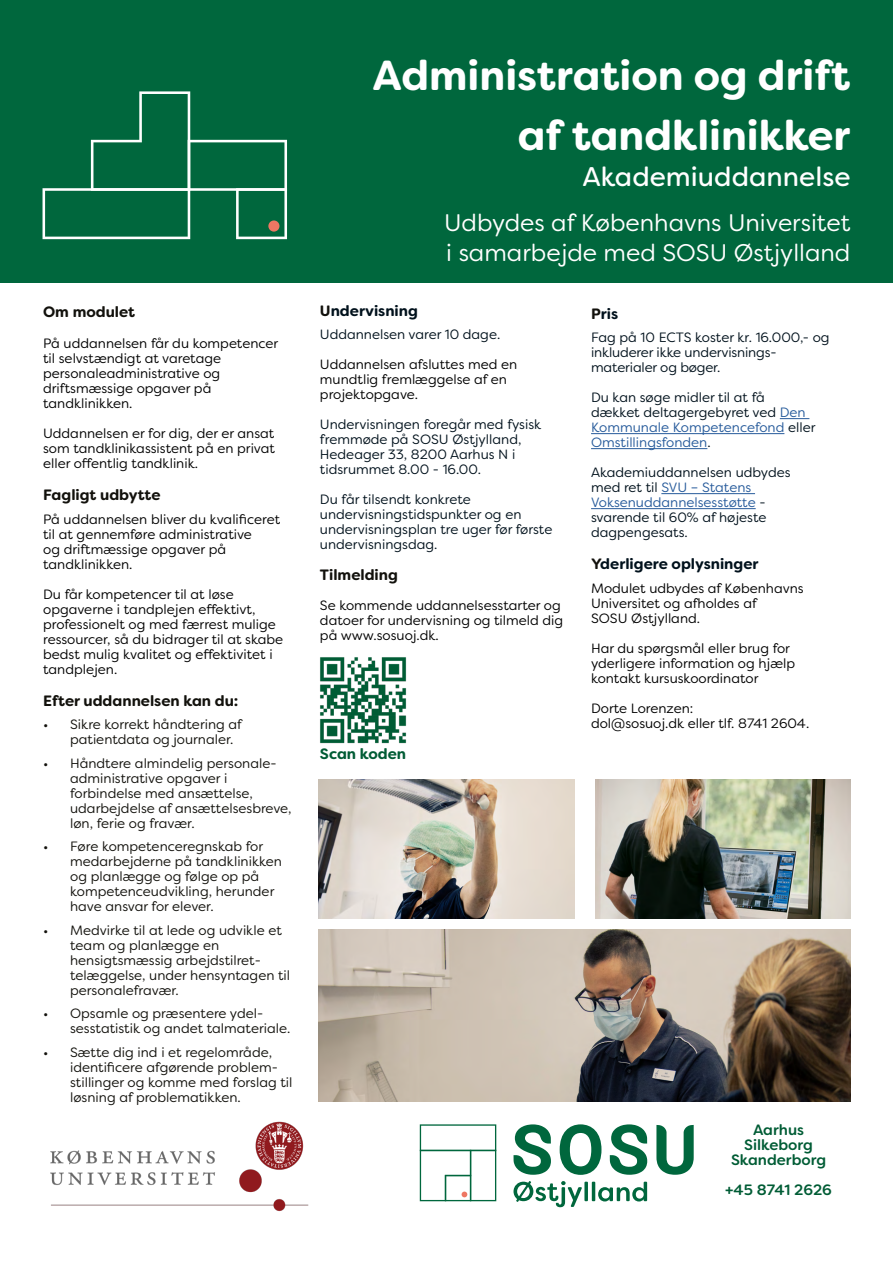
<style>
.page{position:relative;width:893px;height:1263px;background:#fff}
.page>*{position:absolute;margin:0;border:0;box-sizing:border-box;transform-origin:0 0}
.t1{font:700 42px/60px "Filson Soft";color:#fff;text-align:right}
.t2{font:27px "Filson Soft";color:#fff}
.t3{font:24px/30px "Filson Soft";color:#fff}
.t4{font:700 15px "Filson Soft";color:#12110c}
.t5{font:700 15px "Filson Soft";color:#00111c}
.t6{font:500 15px/15px "Filson Soft";color:#005c35;text-align:center}
.t7{font:700 15px "Filson Soft";color:#005c35}
.t8{font:13.5px/15px "Filson Soft";color:#000}
.t9{font:13.5px/15px "Filson Soft";color:#12110c}
.t10{font:13.5px/15px "Filson Soft";color:#00111c}
.s1{color:#12110c}
.s2{color:#275b9b}
</style>
<div class="page">
<div style="left:0;top:0;width:893px;height:282px;background:#00673d"></div>
<svg style="left:780px;top:418px;width:29px;height:1px"></svg>
<hr style="left:591px;top:433px;width:193px;height:1px;background:#275b9b">
<hr style="left:591px;top:448px;width:116px;height:1px;background:#275b9b">
<hr style="left:661px;top:493px;width:94px;height:1px;background:#275b9b">
<hr style="left:591px;top:508px;width:165px;height:1px;background:#275b9b">
<img style="left:319px;top:929px;width:531px;height:172px">
<img style="left:595px;top:779px;width:255px;height:139px">
<img style="left:319px;top:779px;width:255px;height:139px">
<img style="left:50px;top:1121px;width:259px;height:91px">
<img style="left:320px;top:657px;width:87px;height:87px">
<svg style="left:610px;top:1124px;width:37px;height:51px"></svg>
<svg style="left:560px;top:1124px;width:41px;height:51px"></svg>
<svg style="left:513px;top:1124px;width:38px;height:51px"></svg>
<svg style="left:420px;top:1124px;width:76px;height:77px"></svg>
<svg style="left:513px;top:1181px;width:69px;height:26px"></svg>
<svg style="left:584px;top:1182px;width:4px;height:19px"></svg>
<hr style="left:592px;top:1182px;width:3px;height:19px;background:#00673d">
<svg style="left:598px;top:1182px;width:49px;height:19px"></svg>
<svg style="left:656px;top:1125px;width:38px;height:50px"></svg>
<svg style="left:43px;top:91px;width:244px;height:148px"></svg>
<div style="left:268px;top:220px;width:11px;height:12px;background:#ee7763;border-radius:50%"></div>
<p class="t4" style="left:43px;top:302px;width:93px">Om modulet</p>
<p class="t8" style="left:43px;top:336px;width:237px">På uddannelsen får du kompetencer til selvstændigt at varetage personaleadministrative og driftsmæssige opgaver på tandklinikken.</p>
<p class="t8" style="left:43px;top:426px;width:233px;text-align:justify">Uddannelsen er for dig, der er ansat som tandklinikassistent på en privat eller offentlig tandklinik.</p>
<p class="t4" style="left:43px;top:485px;width:119px">Fagligt udbytte</p>
<p class="t8" style="left:43px;top:511px;width:239px">På uddannelsen bliver du kvalificeret til at gennemføre administrative<br>og driftmæssige opgaver på tandklinikken.</p>
<p class="t8" style="left:43px;top:586px;width:242px">Du får kompetencer til at løse opgaverne i tandplejen effektivt, professionelt og med færrest mulige ressourcer, så du bidrager til at skabe bedst mulig kvalitet og effektivitet i tandplejen.</p>
<p class="t4" style="left:43px;top:691px;width:197px">Efter uddannelsen kan du:</p>
<p class="t9" style="left:70px;top:717px;width:173px;text-indent:-27px">• Sikre korrekt håndtering af patientdata og journaler.</p>
<p class="t9" style="left:70px;top:755px;width:223px;text-indent:-27px">• Håndtere almindelig personale&shy;administrative opgaver i forbindelse med ansættelse, udarbejdelse af ansættelsesbreve, løn, ferie og fravær.</p>
<p class="t9" style="left:70px;top:839px;width:213px;text-indent:-27px">• Føre kompetenceregnskab for medarbejderne på tandklinikken og planlægge og følge op på kompetenceudvikling, herunder have ansvar for elever.</p>
<p class="t9" style="left:70px;top:922px;width:222px;text-indent:-27px">• Medvirke til at lede og udvikle et team og planlægge en hensigtsmæssig arbejdstilret&shy;telæggelse, under hensyntagen til personalefravær.</p>
<p class="t9" style="left:70px;top:1006px;width:222px;text-indent:-27px">• Opsamle og præsentere ydel&shy;sesstatistik og andet talmateriale.</p>
<p class="t9" style="left:70px;top:1044px;width:224px;text-indent:-27px">• Sætte dig ind i et regelområde, identificere afgørende problem&shy;stillinger og komme med forslag til løsning af problematikken.</p>
<h1 class="t1" style="left:372px;top:45px;width:479px">Administration og drift af tandklinikker</h1>
<h2 class="t2" style="left:582px;top:159px;width:269px">Akademiuddannelse</h2>
<h3 class="t3" style="left:444px;top:207px;width:408px">Udbydes af Københavns Universitet i samarbejde med SOSU Østjylland</h3>
<p class="t5" style="left:320px;top:301px;width:99px"><span class="s1">U</span>ndervisning</p>
<p class="t10" style="left:320px;top:327px;width:182px">Uddannelsen varer 10 dage.</p>
<p class="t8" style="left:320px;top:357px;width:199px">Uddannelsen afsluttes med en mundtlig fremlæggelse af en projektopgave.</p>
<p class="t10" style="left:320px;top:417px;width:223px">Undervisningen foregår med fysisk fremmøde på SOSU Østjylland,<br>Hedeager 33, 8200 Aarhus N i tidsrummet 8.00 - 16.00.</p>
<p class="t10" style="left:320px;top:492px;width:234px">Du får tilsendt konkrete undervisningstidspunkter og en undervisningsplan tre uger før første undervisningsdag.</p>
<p class="t4" style="left:320px;top:565px;width:79px">Tilmelding</p>
<p class="t8" style="left:320px;top:597px;width:245px">Se kommende uddannelsesstarter og datoer for undervisning og tilmeld dig på www.sosuoj.dk.</p>
<p class="t7" style="left:320px;top:744px;width:88px">Scan koden</p>
<p class="t5" style="left:591px;top:304px;width:29px"><span class="s1">P</span>ris</p>
<p class="t10" style="left:591px;top:330px;width:240px">Fag på 10 ECTS koster kr. 16.000,- og inkluderer ikke undervisnings&shy;materialer og bøger.</p>
<p class="t10" style="left:591px;top:390px;width:226px">Du kan søge midler til at få dækket deltagergebyret ved <span class="s2">Den<br>Kommunale Kompetencefond</span> eller<br><span class="s2">Omstillingsfonden</span>.</p>
<p class="t10" style="left:591px;top:465px;width:201px">Akademiuddannelsen udbydes med ret til <span class="s2">SVU – Statens<br>Voksenuddannelsesstøtte</span> - svarende til 60% af højeste dagpengesats.</p>
<p class="t5" style="left:591px;top:554px;width:169px"><span class="s1">Y</span>derligere oplysninger</p>
<p class="t8" style="left:591px;top:580px;width:214px">Modulet udbydes af Københavns<br>Universitet og afholdes af<br>SOSU Østjylland.</p>
<p class="t8" style="left:591px;top:640px;width:206px">Har du spørgsmål eller brug for yderligere information og hjælp kontakt kursuskoordinator</p>
<p class="t8" style="left:591px;top:700px;width:220px">Dorte Lorenzen:<br>dol@sosuoj.dk eller tlf. 8741 2604.</p>
<p class="t6" style="left:731px;top:1122px;width:97px">Aarhus<br>Silkeborg<br>Skanderborg</p>
<p class="t6" style="left:725px;top:1182px;width:108px">+45 8741 2626</p>
</div>
